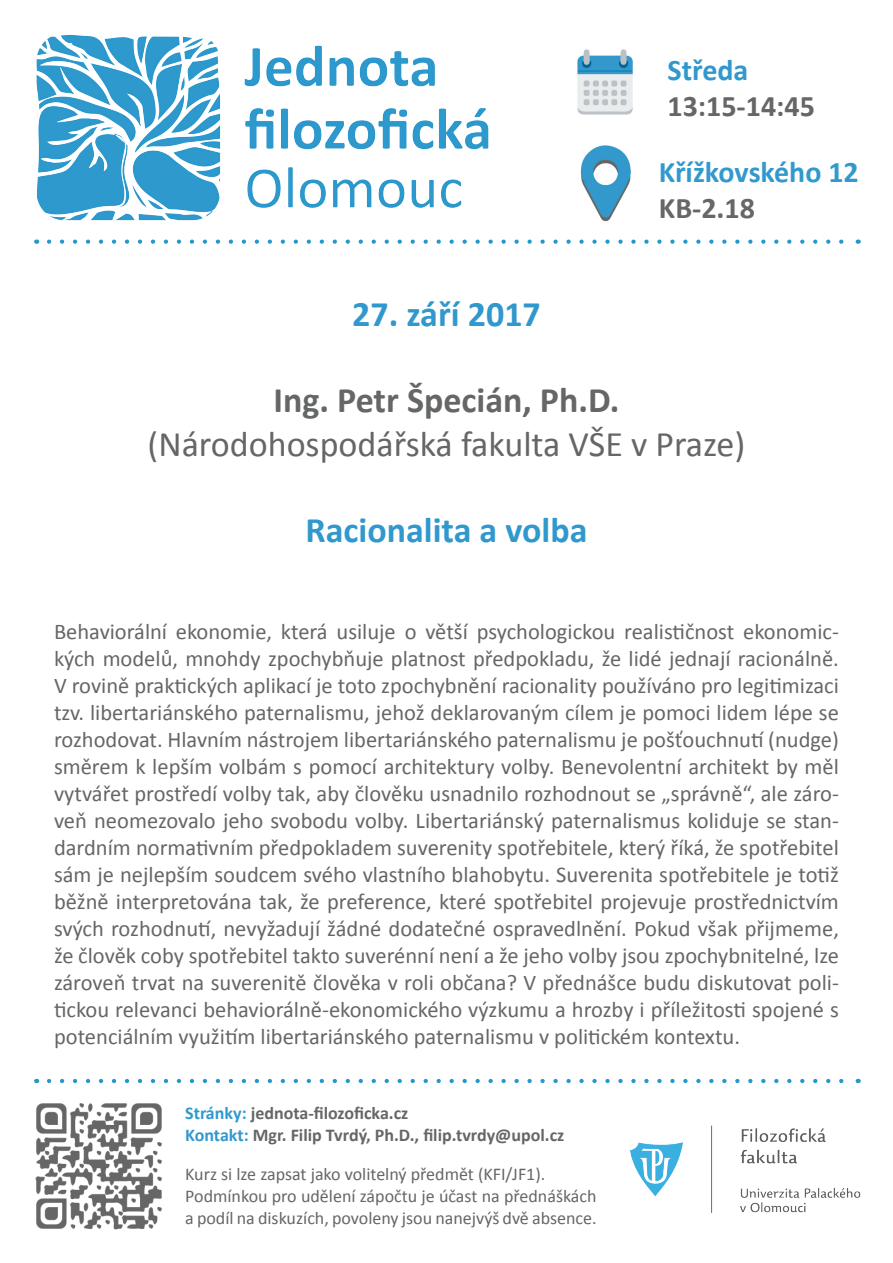
<style>
.page{position:relative;width:893px;height:1263px;background:#fff}
.page>*{position:absolute;margin:0;border:0;box-sizing:border-box;transform-origin:0 0}
.afiliace{font:36px "Calibri";color:#656666}
.meno{font:700 36px "Calibri";color:#656666}
.prednaska{font:700 36px "Calibri";color:#3198cd}
.dátum{font:700 36px "Calibri";color:#3198cd}
.t1{font:700 30px "Calibri";color:#3199cd}
.t2{font:700 30px "Calibri";color:#656666}
.t3{font:700 30px "Calibri";color:#666766}
.t4{font:700 30px "Calibri";color:#3198cd}
.abstrakt{font:22.5px/27px "Calibri";color:#656666;text-align:justify}
.t5{font:18px/21.6px "Calibri";color:#656666}
.t6{font:700 18px "Calibri";color:#656666}
.s1{color:#3199cd}
.s2{color:#3198cd}
</style>
<div class="page">
<img style="left:34px;top:34px;width:458px;height:210px">
<img style="left:580px;top:145px;width:51px;height:77px">
<img style="left:577px;top:49px;width:56px;height:66px">
<svg style="left:49px;top:240px;width:795px;height:4px"></svg>
<img style="left:630px;top:1125px;width:231px;height:88px">
<img style="left:35px;top:1103px;width:127px;height:127px">
<svg style="left:49px;top:1079px;width:795px;height:4px"></svg>
<p class="t4" style="left:667px;top:51px;width:82px">Středa</p>
<p class="t2" style="left:667px;top:87px;width:149px">13:15-14:45</p>
<p class="dátum" style="left:352px;top:292px;width:190px">27. září 2017</p>
<p class="t1" style="left:659px;top:153px;width:201px">Křížkovského 12</p>
<p class="t3" style="left:659px;top:189px;width:98px">KB-2.18</p>
<p class="meno" style="left:273px;top:378px;width:348px">Ing. Petr Špecián, Ph.D.</p>
<p class="afiliace" style="left:148px;top:421px;width:599px">(Národohospodářská fakulta VŠE v Praze)</p>
<p class="prednaska" style="left:305px;top:508px;width:284px">Racionalita a volba</p>
<p class="abstrakt" style="left:54px;top:617px;width:786px">Behaviorální ekonomie, která usiluje o větší psychologickou realističnost ekonomic&shy;kých modelů, mnohdy zpochybňuje platnost předpokladu, že lidé jednají racionálně.<br>V rovině praktických aplikací je toto zpochybnění racionality používáno pro legitimizaci tzv. libertariánského paternalismu, jehož deklarovaným cílem je pomoci lidem lépe se rozhodovat. Hlavním nástrojem libertariánského paternalismu je pošťouchnutí (nudge) směrem k lepším volbám s pomocí architektury volby. Benevolentní architekt by měl vytvářet prostředí volby tak, aby člověku usnadnilo rozhodnout se „správně“, ale záro&shy;veň neomezovalo jeho svobodu volby. Libertariánský paternalismus koliduje se stan&shy;dardním normativním předpokladem suverenity spotřebitele, který říká, že spotřebitel sám je nejlepším soudcem svého vlastního blahobytu. Suverenita spotřebitele je totiž běžně interpretována tak, že preference, které spotřebitel projevuje prostřednictvím svých rozhodnutí, nevyžadují žádné dodatečné ospravedlnění. Pokud však přijmeme, že člověk coby spotřebitel takto suverénní není a že jeho volby jsou zpochybnitelné, lze zároveň trvat na suverenitě člověka v roli občana? V přednášce budu diskutovat poli&shy;tickou relevanci behaviorálně-ekonomického výzkumu a hrozby i příležitosti spojené s potenciálním využitím libertariánského paternalismu v politickém kontextu.</p>
<p class="t6" style="left:185px;top:1102px;width:225px"><span class="s1">Stránky</span><span class="s2">:</span> jednota-filozoficka.cz</p>
<p class="t6" style="left:185px;top:1123px;width:381px"><span class="s2">Kontakt</span><span class="s1">:</span> Mgr. Filip Tvrdý, Ph.D., filip.tvrdy@upol.cz</p>
<p class="t5" style="left:185px;top:1163px;width:362px">Kurz si lze zapsat jako volitelný předmět (KFI/JF1).</p>
<p class="t5" style="left:185px;top:1184px;width:413px">Podmínkou pro udělení zápočtu je účast na přednáškách a podíl na diskuzích, povoleny jsou nanejvýš dvě absence.</p>
</div>
